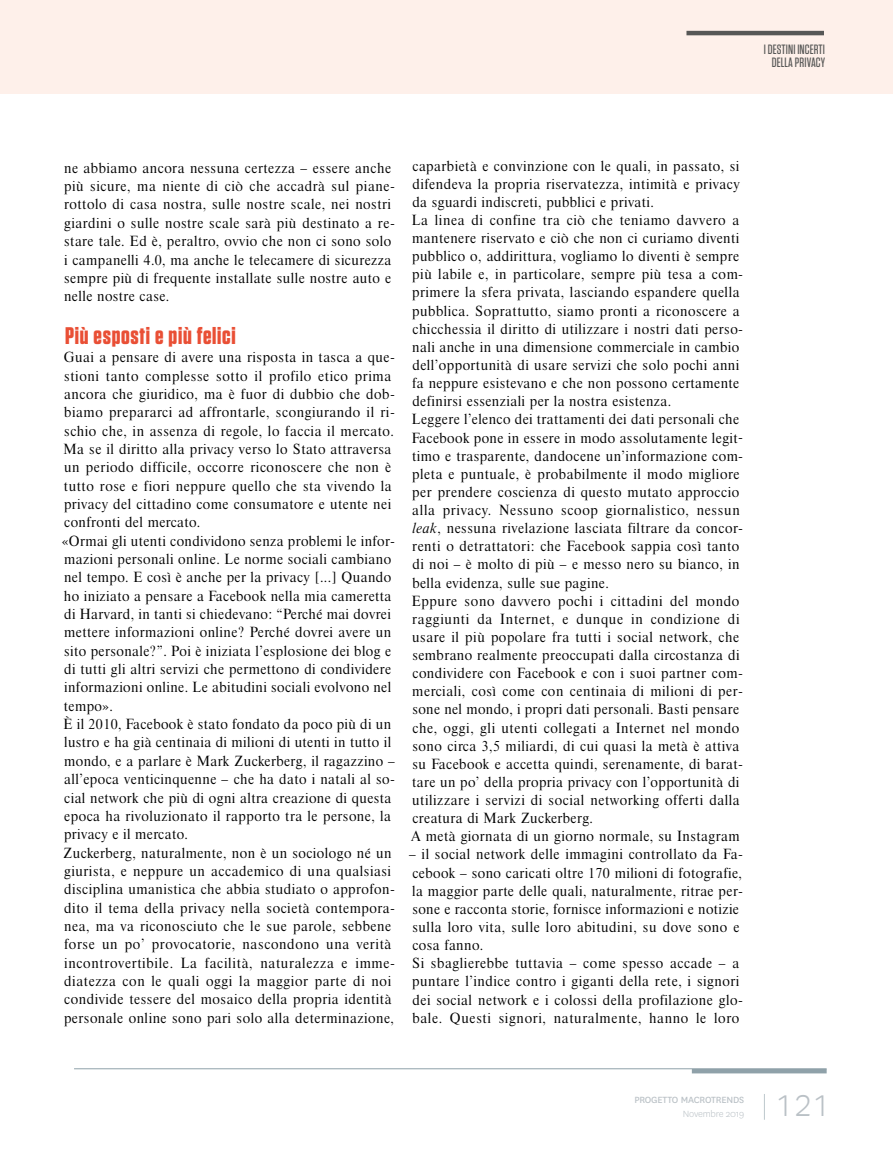
<style>
.page{position:relative;width:893px;height:1161px;background:#fff}
.page>*{position:absolute;margin:0;border:0;box-sizing:border-box;transform-origin:0 0}
.t1{font:300 30px "Aktiv Grotesk";color:#bac1c6}
.t2{font:700 24px "Tungsten";letter-spacing:.03em;color:#e94f35}
.t3{font:13.8px/18.1px "Dutch 801 BT Roman Headline";letter-spacing:.035em;color:#000}
.t4{font:500 13.5px/13.5px "Tungsten";letter-spacing:.01em;color:#575756;text-align:center}
.t5{font:10.5px "National";letter-spacing:-.015em;color:#bac1c6}
.t6{font:300 10.5px "National";letter-spacing:-.015em;color:#bac1c6}
.s1{font-family:"Dutch 801 BT Italic Headline"}
.s2{font-weight:100;color:#8fa1a9}
</style>
<div class="page">
<hr style="left:692px;top:1069px;width:135px;height:4px;background:#8fa1a9">
<hr style="left:74px;top:1068px;width:753px;height:1px;background:#8fa1a9">
<div style="left:0;top:0;width:893px;height:94px;background:#fef0ea"></div>
<hr style="left:686px;top:31px;width:138px;height:4px;background:#575756">
<p class="t4" style="left:764px;top:42px;width:63px">I DESTINI INCERTI<br>DELLA PRIVACY</p>
<p class="t3" style="left:64px;top:159px;width:332px">ne abbiamo ancora nessuna certezza – essere anche più sicure, ma niente di ciò che accadrà sul piane&shy;rottolo di casa nostra, sulle nostre scale, nei nostri giardini o sulle nostre scale sarà più destinato a re&shy;stare tale. Ed è, peraltro, ovvio che non ci sono solo i campanelli 4.0, ma anche le telecamere di sicurezza sempre più di frequente installate sulle nostre auto e nelle nostre case.</p>
<h2 class="t2" style="left:65px;top:323px;width:172px">Più esposti e più felici</h2>
<p class="t3" style="left:62px;top:348px;width:335px">Guai a pensare di avere una risposta in tasca a que&shy;stioni tanto complesse sotto il profilo etico prima ancora che giuridico, ma è fuor di dubbio che dob&shy;biamo prepararci ad affrontarle, scongiurando il ri&shy;schio che, in assenza di regole, lo faccia il mercato.<br>Ma se il diritto alla privacy verso lo Stato attraversa un periodo difficile, occorre riconoscere che non è tutto rose e fiori neppure quello che sta vivendo la privacy del cittadino come consumatore e utente nei confronti del mercato.<br>«Ormai gli utenti condividono senza problemi le infor&shy;mazioni personali online. Le norme sociali cambiano nel tempo. E così è anche per la privacy [...] Quando ho iniziato a pensare a Facebook nella mia cameretta di Harvard, in tanti si chiedevano: “Perché mai dovrei mettere informazioni online? Perché dovrei avere un sito personale?”. Poi è iniziata l’esplosione dei blog e di tutti gli altri servizi che permettono di condividere informazioni online. Le abitudini sociali evolvono nel tempo».<br>È il 2010, Facebook è stato fondato da poco più di un lustro e ha già centinaia di milioni di utenti in tutto il mondo, e a parlare è Mark Zuckerberg, il ragazzino – all’epoca venticinquenne – che ha dato i natali al so&shy;cial network che più di ogni altra creazione di questa epoca ha rivoluzionato il rapporto tra le persone, la privacy e il mercato.<br>Zuckerberg, naturalmente, non è un sociologo né un giurista, e neppure un accademico di una qualsiasi disciplina umanistica che abbia studiato o approfon&shy;dito il tema della privacy nella società contempora&shy;nea, ma va riconosciuto che le sue parole, sebbene forse un po’ provocatorie, nascondono una verità incontrovertibile. La facilità, naturalezza e imme&shy;diatezza con le quali oggi la maggior parte di noi condivide tessere del mosaico della propria identità personale online sono pari solo alla determinazione,</p>
<p class="t3" style="left:411px;top:156px;width:333px">caparbietà e convinzione con le quali, in passato, si difendeva la propria riservatezza, intimità e privacy da sguardi indiscreti, pubblici e privati.<br>La linea di confine tra ciò che teniamo davvero a mantenere riservato e ciò che non ci curiamo diventi pubblico o, addirittura, vogliamo lo diventi è sempre più labile e, in particolare, sempre più tesa a com&shy;primere la sfera privata, lasciando espandere quella pubblica. Soprattutto, siamo pronti a riconoscere a chicchessia il diritto di utilizzare i nostri dati perso&shy;nali anche in una dimensione commerciale in cambio dell’opportunità di usare servizi che solo pochi anni fa neppure esistevano e che non possono certamente definirsi essenziali per la nostra esistenza.<br>Leggere l’elenco dei trattamenti dei dati personali che Facebook pone in essere in modo assolutamente legit&shy;timo e trasparente, dandocene un’informazione com&shy;pleta e puntuale, è probabilmente il modo migliore per prendere coscienza di questo mutato approccio alla privacy. Nessuno scoop giornalistico, nessun <span class="s1">leak</span>, nessuna rivelazione lasciata filtrare da concor&shy;renti o detrattatori: che Facebook sappia così tanto di noi – è molto di più – e messo nero su bianco, in bella evidenza, sulle sue pagine.<br>Eppure sono davvero pochi i cittadini del mondo raggiunti da Internet, e dunque in condizione di usare il più popolare fra tutti i social network, che sembrano realmente preoccupati dalla circostanza di condividere con Facebook e con i suoi partner com&shy;merciali, così come con centinaia di milioni di per&shy;sone nel mondo, i propri dati personali. Basti pensare che, oggi, gli utenti collegati a Internet nel mondo sono circa 3,5 miliardi, di cui quasi la metà è attiva su Facebook e accetta quindi, serenamente, di barat&shy;tare un po’ della propria privacy con l’opportunità di utilizzare i servizi di social networking offerti dalla creatura di Mark Zuckerberg.<br>A metà giornata di un giorno normale, su Instagram</p>
<p class="t3" style="left:409px;top:845px;width:336px">– il social network delle immagini controllato da Fa&shy;cebook – sono caricati oltre 170 milioni di fotografie, la maggior parte delle quali, naturalmente, ritrae per&shy;sone e racconta storie, fornisce informazioni e notizie sulla loro vita, sulle loro abitudini, su dove sono e cosa fanno.<br>Si sbaglierebbe tuttavia – come spesso accade – a puntare l’indice contro i giganti della rete, i signori dei social network e i colossi della profilazione glo&shy;bale. Questi signori, naturalmente, hanno le loro</p>
<p class="t5" style="left:634px;top:1093px;width:111px">PROGETTO MACROTRENDS</p>
<p class="t6" style="left:683px;top:1107px;width:63px">Novembre 2019</p>
<h1 class="t1" style="left:762px;top:1085px;width:70px"><span class="s2">|</span> 121</h1>
</div>
